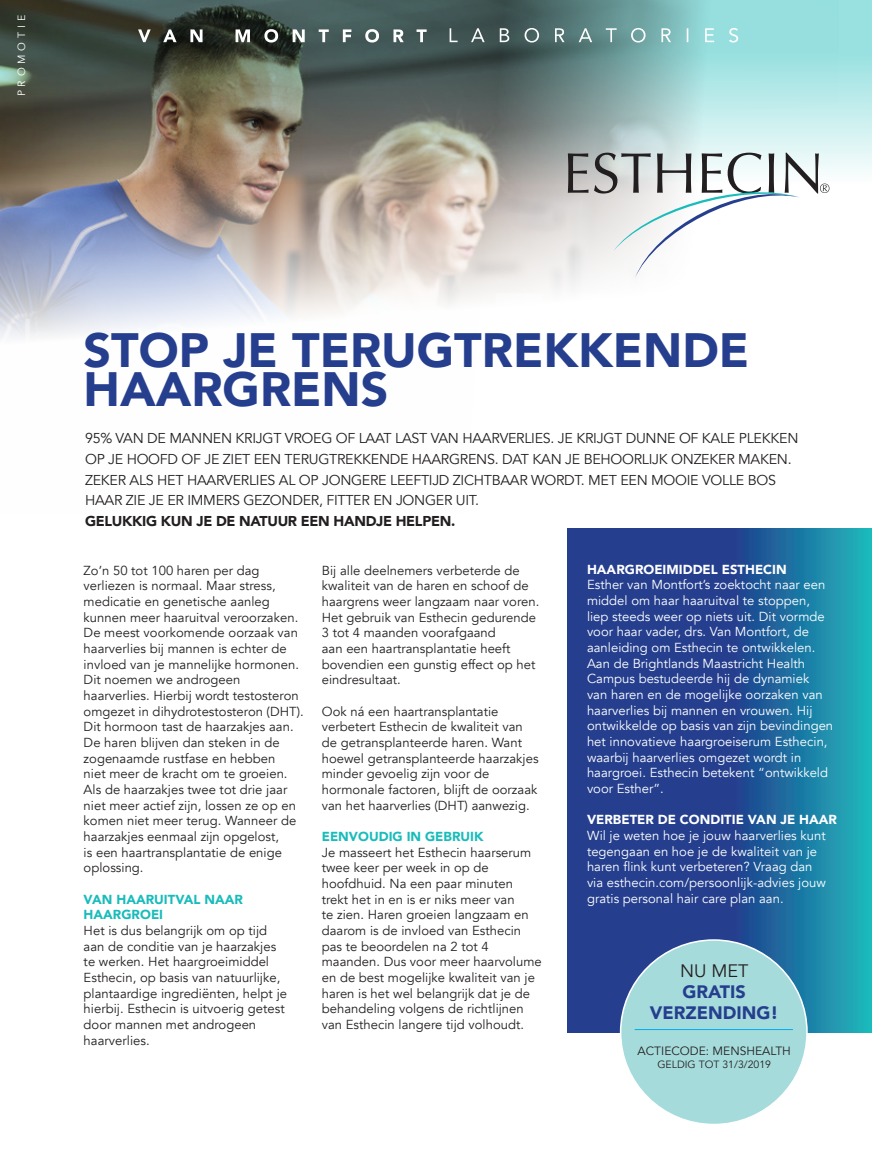
<style>
.page{position:relative;width:872px;height:1161px;background:#fff}
.page>*{position:absolute;margin:0;border:0;box-sizing:border-box;transform-origin:0 0}
.t1{font:900 48.15px/39px "Avenir";color:#253f8e}
.t2{font:900 18px "Avenir";color:#253f8e}
.t3{font:18px "Avenir";color:#231f20}
.t4{font:14.25px/20.7px "Avenir";letter-spacing:-.02em;color:#231f20}
.t5{font:900 14.25px "Avenir";letter-spacing:-.02em;color:#231f20}
.t6{font:13.05px/15.6px "Avenir";color:#231f20}
.t7{font:13.05px/15.6px "Avenir";color:#fff}
.t8{font:900 13.05px "Avenir";color:#fff}
.t9{font:900 13.05px/15.6px "Avenir";color:#19bcbb}
.t10{font:12px "Avenir";color:#231f20}
.t11{font:10.5px "Avenir";color:#231f20}
.t12{font:10.5px "Avenir";letter-spacing:.37em;color:#fff}
</style>
<div class="page">
<svg style="left:839px;top:0;width:33px;height:172px;background:#b7eae9"></svg>
<img style="left:0;top:0;width:839px;height:339px">
<svg style="left:568px;top:529px;width:304px;height:503px;background:#225c99"></svg>
<svg style="left:568px;top:153px;width:261px;height:125px"></svg>
<div style="left:620px;top:940px;width:187px;height:184px;background:#a6dbdc;border-radius:50%"></div>
<hr style="left:634px;top:1029px;width:159px;height:1px;background:#00aeef">
<svg style="left:138px;top:29px;width:288px;height:14px"></svg>
<svg style="left:449px;top:28px;width:289px;height:15px;background:#789d9c"></svg>
<p class="t12" style="left:15px;top:96px;width:83px;rotate:-90deg">PROMOTIE</p>
<p class="t1" style="left:84px;top:329px;width:667px">STOP JE TERUGTREKKENDE<br>HAARGRENS</p>
<p class="t4" style="left:85px;top:428px;width:715px">95% VAN DE MANNEN KRIJGT VROEG OF LAAT LAST VAN HAARVERLIES. JE KRIJGT DUNNE OF KALE PLEKKEN</p>
<p class="t4" style="left:85px;top:449px;width:708px">OP JE HOOFD OF JE ZIET EEN TERUGTREKKENDE HAARGRENS. DAT KAN JE BEHOORLIJK ONZEKER MAKEN.<br>ZEKER ALS HET HAARVERLIES AL OP JONGERE LEEFTIJD ZICHTBAAR WORDT. MET EEN MOOIE VOLLE BOS</p>
<p class="t4" style="left:85px;top:490px;width:395px">HAAR ZIE JE ER IMMERS GEZONDER, FITTER EN JONGER UIT.</p>
<p class="t5" style="left:85px;top:509px;width:372px">GELUKKIG KUN JE DE NATUUR EEN HANDJE HELPEN.</p>
<p class="t6" style="left:84px;top:562px;width:222px">Zo’n 50 tot 100 haren per dag verliezen is normaal. Maar stress, medicatie en genetische aanleg kunnen meer haaruitval veroorzaken.<br>De meest voorkomende oorzaak van haarverlies bij mannen is echter de invloed van je mannelijke hormonen.<br>Dit noemen we androgeen haarverlies. Hierbij wordt testosteron omgezet in dihydrotestosteron (DHT).<br>Dit hormoon tast de haarzakjes aan.<br>De haren blijven dan steken in de zogenaamde rustfase en hebben<br>niet meer de kracht om te groeien.<br>Als de haarzakjes twee tot drie jaar niet meer actief zijn, lossen ze op en komen niet meer terug. Wanneer de haarzakjes eenmaal zijn opgelost,<br>is een haartransplantatie de enige oplossing.</p>
<p class="t9" style="left:84px;top:891px;width:161px">VAN HAARUITVAL NAAR<br>HAARGROEI</p>
<p class="t6" style="left:84px;top:923px;width:205px">Het is dus belangrijk om op tijd aan de conditie van je haarzakjes te werken. Het haargroeimiddel<br>Esthecin, op basis van natuurlijke, plantaardige ingrediënten, helpt je hierbij. Esthecin is uitvoerig getest door mannen met androgeen haarverlies.</p>
<p class="t6" style="left:322px;top:562px;width:219px">Bij alle deelnemers verbeterde de kwaliteit van de haren en schoof de haargrens weer langzaam naar voren.<br>Het gebruik van Esthecin gedurende<br>3 tot 4 maanden voorafgaand<br>aan een haartransplantatie heeft bovendien een gunstig effect op het eindresultaat.</p>
<p class="t6" style="left:322px;top:703px;width:218px">Ook ná een haartransplantatie verbetert Esthecin de kwaliteit van de getransplanteerde haren. Want hoewel getransplanteerde haarzakjes minder gevoelig zijn voor de hormonale factoren, blijft de oorzaak van het haarverlies (DHT) aanwezig.</p>
<p class="t9" style="left:322px;top:828px;width:163px">EENVOUDIG IN GEBRUIK</p>
<p class="t6" style="left:322px;top:844px;width:221px">Je masseert het Esthecin haarserum twee keer per week in op de hoofdhuid. Na een paar minuten trekt het in en is er niks meer van<br>te zien. Haren groeien langzaam en daarom is de invloed van Esthecin pas te beoordelen na 2 tot 4 maanden. Dus voor meer haarvolume en de best mogelijke kwaliteit van je haren is het wel belangrijk dat je de behandeling volgens de richtlijnen van Esthecin langere tijd volhoudt.</p>
<p class="t8" style="left:587px;top:558px;width:201px">HAARGROEIMIDDEL ESTHECIN</p>
<p class="t7" style="left:587px;top:577px;width:248px">Esther van Montfort’s zoektocht naar een middel om haar haaruitval te stoppen, liep steeds weer op niets uit. Dit vormde voor haar vader, drs. Van Montfort, de aanleiding om Esthecin te ontwikkelen.<br>Aan de Brightlands Maastricht Health Campus bestudeerde hij de dynamiek<br>van haren en de mogelijke oorzaken van haarverlies bij mannen en vrouwen. Hij ontwikkelde op basis van zijn bevindingen het innovatieve haargroeiserum Esthecin, waarbij haarverlies omgezet wordt in haargroei. Esthecin betekent “ontwikkeld voor Esther”.</p>
<p class="t8" style="left:587px;top:808px;width:251px">VERBETER DE CONDITIE VAN JE HAAR</p>
<p class="t7" style="left:587px;top:828px;width:240px">Wil je weten hoe je jouw haarverlies kunt tegengaan en hoe je de kwaliteit van je haren flink kunt verbeteren? Vraag dan via esthecin.com/persoonlijk-advies jouw gratis personal hair care plan aan.</p>
<p class="t3" style="left:680px;top:960px;width:70px">NU MET</p>
<p class="t2" style="left:682px;top:976px;width:65px">GRATIS</p>
<p class="t2" style="left:650px;top:997px;width:130px">VERZENDING!</p>
<p class="t10" style="left:637px;top:1044px;width:155px">ACTIECODE: MENSHEALTH</p>
<p class="t11" style="left:657px;top:1058px;width:115px">GELDIG TOT 31/3/2019</p>
</div>
